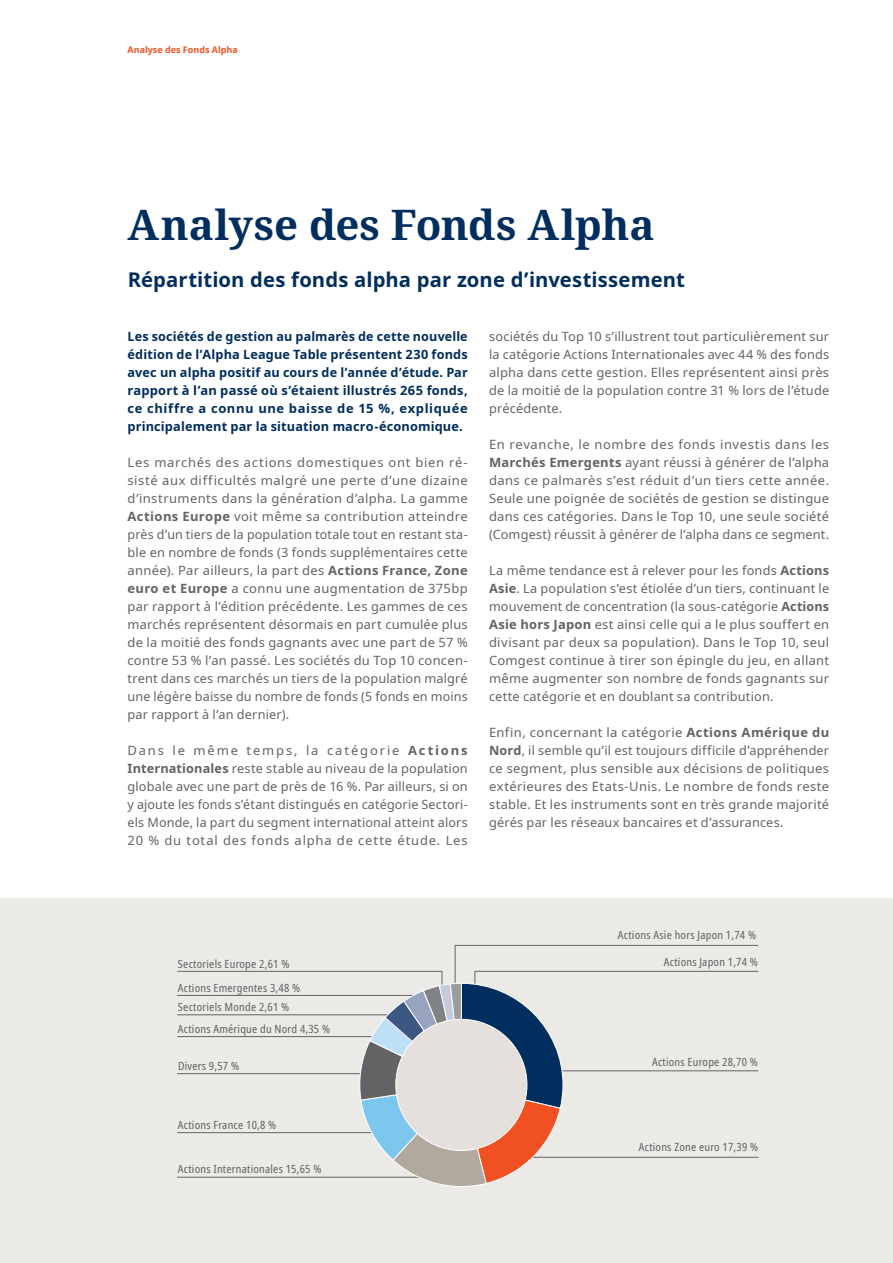
<style>
.page{position:relative;width:893px;height:1263px;background:#fff}
.page>*{position:absolute;margin:0;border:0;box-sizing:border-box;transform-origin:0 0}
.SIX_h3{font:700 42px "Noto Serif";letter-spacing:-.005em;color:#002e5e}
.Headline_Tabellen{font:700 20.25px "Noto Sans";letter-spacing:.005em;color:#002e5e}
.SIX_copy{font:12.75px/18px "Noto Sans";letter-spacing:.015em;color:#636366;text-align:justify}
.SIX_copy-2{font:700 12.75px/18px "Noto Sans";letter-spacing:.01em;color:#002e5e;text-align:justify}
.Table_head_stone{font:condensed 11.25px "Noto Sans";letter-spacing:.02em;color:#636366}
._000_Spitztitel{font:700 9px "Noto Sans";color:#f15122}
.s1{font-weight:700}
</style>
<div class="page">
<div style="left:0;top:899px;width:893px;height:364px;background:#ebeae6"></div>
<svg style="left:177px;top:945px;width:582px;height:242px"></svg>
<div style="left:396px;top:1019px;width:131px;height:131px;background:#e5e0dc;border-radius:50%"></div>
<p class="_000_Spitztitel" style="left:128px;top:43px;width:112px">Analyse des Fonds Alpha</p>
<p class="SIX_h3" style="left:128px;top:196px;width:529px">Analyse des Fonds Alpha</p>
<p class="Headline_Tabellen" style="left:128px;top:265px;width:559px">Répartition des fonds alpha par zone d’investissement</p>
<p class="SIX_copy-2" style="left:128px;top:327px;width:342px">Les sociétés de gestion au palmarès de cette nouvelle édition de l’Alpha League Table présentent 230 fonds avec un alpha positif au cours de l’année d’étude. Par rapport à l’an passé où s’étaient illustrés 265 fonds, ce chiffre a connu une baisse de 15 %, expliquée principalement par la situation macro-économique.</p>
<p class="SIX_copy" style="left:128px;top:454px;width:342px">Les marchés des actions domestiques ont bien ré&shy;sisté aux difficultés malgré une perte d’une dizaine d’instruments dans la génération d’alpha. La gamme <span class="s1">Actions Europe</span> voit même sa contribution atteindre près d’un tiers de la population totale tout en restant sta&shy;ble en nombre de fonds (3 fonds supplémentaires cette année). Par ailleurs, la part des <span class="s1">Actions France, Zone euro et Europe</span> a connu une augmentation de 375bp par rapport à l’édition précédente. Les gammes de ces marchés représentent désormais en part cumulée plus de la moitié des fonds gagnants avec une part de 57 % contre 53 % l’an passé. Les sociétés du Top 10 concen&shy;trent dans ces marchés un tiers de la population malgré une légère baisse du nombre de fonds (5 fonds en moins par rapport à l’an dernier).</p>
<p class="SIX_copy" style="left:128px;top:742px;width:342px">Dans le même temps, la catégorie <span class="s1">Actions Internationales</span> reste stable au niveau de la population globale avec une part de près de 16 %. Par ailleurs, si on y ajoute les fonds s’étant distingués en catégorie Sectori&shy;els Monde, la part du segment international atteint alors 20 % du total des fonds alpha de cette étude. Les</p>
<p class="SIX_copy" style="left:489px;top:328px;width:342px">sociétés du Top 10 s’illustrent tout particulièrement sur la catégorie Actions Internationales avec 44 % des fonds alpha dans cette gestion. Elles représentent ainsi près de la moitié de la population contre 31 % lors de l’étude précédente.</p>
<p class="SIX_copy" style="left:489px;top:436px;width:342px">En revanche, le nombre des fonds investis dans les <span class="s1">Marchés Emergents</span> ayant réussi à générer de l’alpha dans ce palmarès s’est réduit d’un tiers cette année.<br>Seule une poignée de sociétés de gestion se distingue dans ces catégories. Dans le Top 10, une seule société (Comgest) réussit à générer de l’alpha dans ce segment.</p>
<p class="SIX_copy" style="left:489px;top:562px;width:342px">La même tendance est à relever pour les fonds <span class="s1">Actions Asie</span>. La population s’est étiolée d’un tiers, continuant le mouvement de concentration (la sous-catégorie <span class="s1">Actions Asie hors Japon</span> est ainsi celle qui a le plus souffert en divisant par deux sa population). Dans le Top 10, seul Comgest continue à tirer son épingle du jeu, en allant même augmenter son nombre de fonds gagnants sur cette catégorie et en doublant sa contribution.</p>
<p class="SIX_copy" style="left:489px;top:724px;width:342px">Enfin, concernant la catégorie <span class="s1">Actions Amérique du Nord</span>, il semble qu’il est toujours difficile d’appréhender ce segment, plus sensible aux décisions de politiques extérieures des Etats-Unis. Le nombre de fonds reste stable. Et les instruments sont en très grande majorité gérés par les réseaux bancaires et d’assurances.</p>
<p class="Table_head_stone" style="left:178px;top:956px;width:113px">Sectoriels Europe 2,61 %</p>
<p class="Table_head_stone" style="left:178px;top:980px;width:124px">Actions Emergentes 3,48 %</p>
<p class="Table_head_stone" style="left:178px;top:999px;width:113px">Sectoriels Monde 2,61 %</p>
<p class="Table_head_stone" style="left:178px;top:1021px;width:154px">Actions Amérique du Nord 4,35 %</p>
<p class="Table_head_stone" style="left:178px;top:1058px;width:62px">Divers 9,57 %</p>
<p class="Table_head_stone" style="left:178px;top:1117px;width:100px">Actions France 10,8 %</p>
<p class="Table_head_stone" style="left:178px;top:1161px;width:145px">Actions Internationales 15,65 %</p>
<p class="Table_head_stone" style="left:618px;top:927px;width:140px">Actions Asie hors Japon 1,74 %</p>
<p class="Table_head_stone" style="left:664px;top:954px;width:95px">Actions Japon 1,74 %</p>
<p class="Table_head_stone" style="left:652px;top:1054px;width:107px">Actions Europe 28,70 %</p>
<p class="Table_head_stone" style="left:639px;top:1139px;width:121px">Actions Zone euro 17,39 %</p>
</div>
